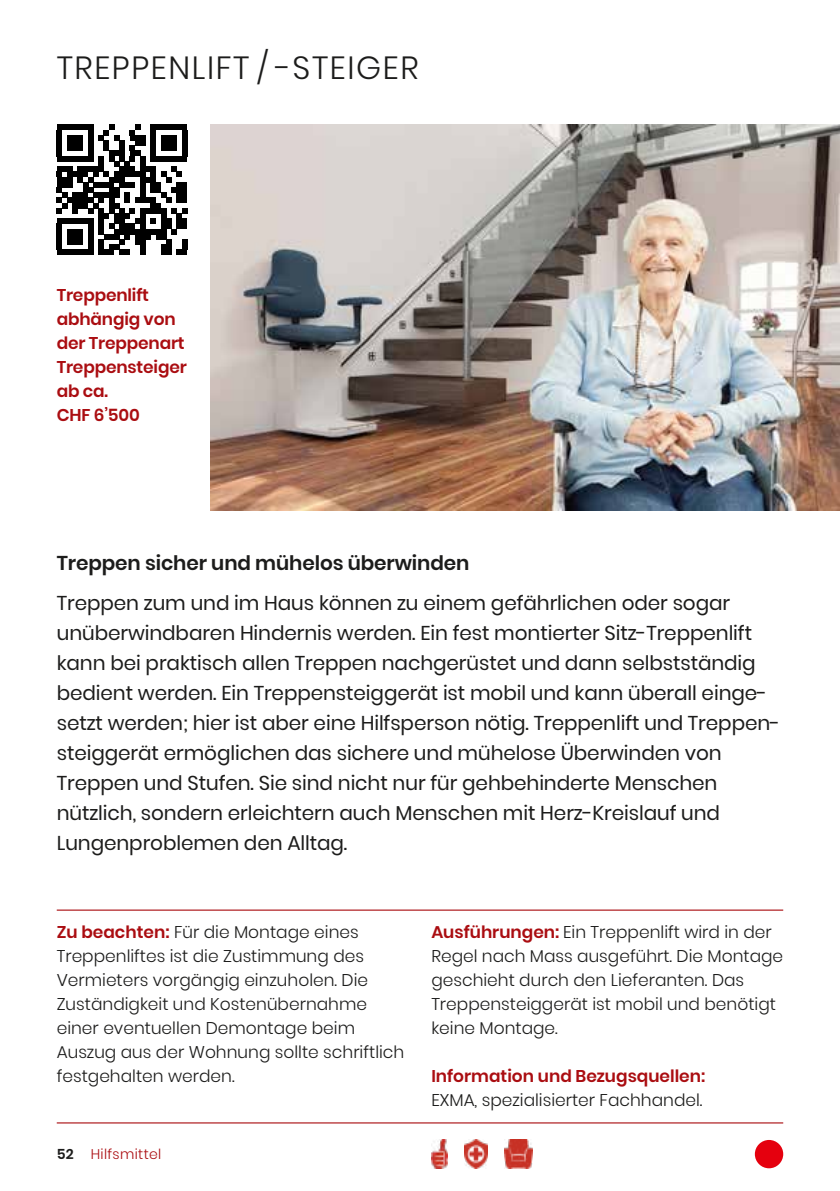
<style>
.page{position:relative;width:840px;height:1191px;background:#fff}
.page>*{position:absolute;margin:0;border:0;box-sizing:border-box;transform-origin:0 0}
.t1{font:300 32px "Poppins";letter-spacing:.05em;color:#1c1c1b}
.t2{font:20px/30px "Poppins";letter-spacing:-.005em;color:#1c1c1b}
.t3{font:600 20px "Poppins";letter-spacing:-.005em;color:#1c1c1b}
.t4{font:300 17px/24px "Poppins";color:#1c1c1b}
.t5{font:600 17px/24px "Poppins";letter-spacing:-.01em;color:#aa0d11}
.t6{font:300 14px "Poppins";letter-spacing:.025em;color:#aa0d11}
.s1{font-weight:600;color:#aa0d11}
.s2{font-weight:600;color:#1c1c1b}
</style>
<div class="page">
<img style="left:210px;top:125px;width:629px;height:386px">
<hr style="left:57px;top:909px;width:725px;height:1px;background:#aa0d11">
<hr style="left:57px;top:1122px;width:725px;height:1px;background:#aa0d11">
<img style="left:431px;top:1140px;width:16px;height:28px">
<div style="left:57px;top:166px;width:15px;height:6px;background:#000"></div>
<div style="left:78px;top:166px;width:26px;height:6px;background:#000"></div>
<div style="left:119px;top:166px;width:16px;height:6px;background:#000"></div>
<div style="left:140px;top:166px;width:16px;height:6px;background:#000"></div>
<div style="left:140px;top:177px;width:16px;height:5px;background:#000"></div>
<svg style="left:151px;top:166px;width:31px;height:16px"></svg>
<div style="left:151px;top:182px;width:10px;height:5px;background:#000"></div>
<div style="left:177px;top:182px;width:10px;height:5px;background:#000"></div>
<div style="left:151px;top:187px;width:10px;height:5px;background:#000"></div>
<div style="left:171px;top:187px;width:16px;height:5px;background:#000"></div>
<div style="left:135px;top:198px;width:21px;height:5px;background:#000"></div>
<div style="left:140px;top:208px;width:26px;height:5px;background:#000"></div>
<div style="left:114px;top:229px;width:52px;height:5px;background:#000"></div>
<div style="left:135px;top:234px;width:16px;height:5px;background:#000"></div>
<svg style="left:151px;top:192px;width:36px;height:58px"></svg>
<div style="left:161px;top:250px;width:10px;height:5px;background:#000"></div>
<div style="left:177px;top:250px;width:10px;height:5px;background:#000"></div>
<div style="left:57px;top:125px;width:36px;height:5px;background:#000"></div>
<svg style="left:57px;top:130px;width:5px;height:26px"></svg>
<svg style="left:88px;top:125px;width:57px;height:41px"></svg>
<div style="left:57px;top:156px;width:36px;height:5px;background:#000"></div>
<div style="left:67px;top:135px;width:16px;height:16px;background:#000"></div>
<div style="left:151px;top:125px;width:36px;height:5px;background:#000"></div>
<svg style="left:151px;top:130px;width:5px;height:26px"></svg>
<svg style="left:182px;top:130px;width:5px;height:26px"></svg>
<div style="left:151px;top:156px;width:36px;height:5px;background:#000"></div>
<div style="left:161px;top:135px;width:16px;height:16px;background:#000"></div>
<svg style="left:57px;top:172px;width:88px;height:83px"></svg>
<div style="left:57px;top:250px;width:36px;height:5px;background:#000"></div>
<div style="left:67px;top:229px;width:16px;height:16px;background:#000"></div>
<img style="left:504px;top:1140px;width:28px;height:28px">
<img style="left:464px;top:1140px;width:23px;height:28px">
<div style="left:754px;top:1140px;width:28px;height:28px;background:#e5000e;border-radius:50%"></div>
<h1 class="t1" style="left:57px;top:49px;width:363px">TREPPENLIFT / -STEIGER</h1>
<p class="t5" style="left:57px;top:283px;width:131px">Treppenlift abhängig von der Treppenart<br>Treppensteiger ab ca.<br>CHF 6’500</p>
<p class="t3" style="left:57px;top:551px;width:414px">Treppen sicher und mühelos überwinden</p>
<p class="t2" style="left:57px;top:588px;width:724px">Treppen zum und im Haus können zu einem gefährlichen oder sogar unüberwindbaren Hindernis werden. Ein fest montierter Sitz-Treppenlift kann bei praktisch allen Treppen nachgerüstet und dann selbstständig bedient werden. Ein Treppensteiggerät ist mobil und kann überall einge&shy;setzt werden; hier ist aber eine Hilfsperson nötig. Treppenlift und Treppen&shy;steiggerät ermöglichen das sichere und mühelose Überwinden von Treppen und Stufen. Sie sind nicht nur für gehbehinderte Menschen nützlich, sondern erleichtern auch Menschen mit Herz-Kreislauf und Lungenproblemen den Alltag.</p>
<p class="t4" style="left:57px;top:920px;width:349px"><span class="s1">Zu beachten:</span> Für die Montage eines Treppenliftes ist die Zustimmung des Vermieters vorgängig einzuholen. Die Zuständigkeit und Kostenübernahme einer eventuellen Demontage beim Auszug aus der Wohnung sollte schriftlich festgehalten werden.</p>
<p class="t4" style="left:431px;top:920px;width:353px"><span class="s1">Ausführungen:</span> Ein Treppenlift wird in der Regel nach Mass ausgeführt. Die Montage geschieht durch den Lieferanten. Das Treppensteiggerät ist mobil und benötigt keine Montage.</p>
<p class="t5" style="left:431px;top:1064px;width:275px">Information und Bezugsquellen:</p>
<p class="t4" style="left:431px;top:1088px;width:272px">EXMA, spezialisierter Fachhandel.</p>
<p class="t6" style="left:57px;top:1145px;width:106px"><span class="s2">52</span> Hilfsmittel</p>
</div>
